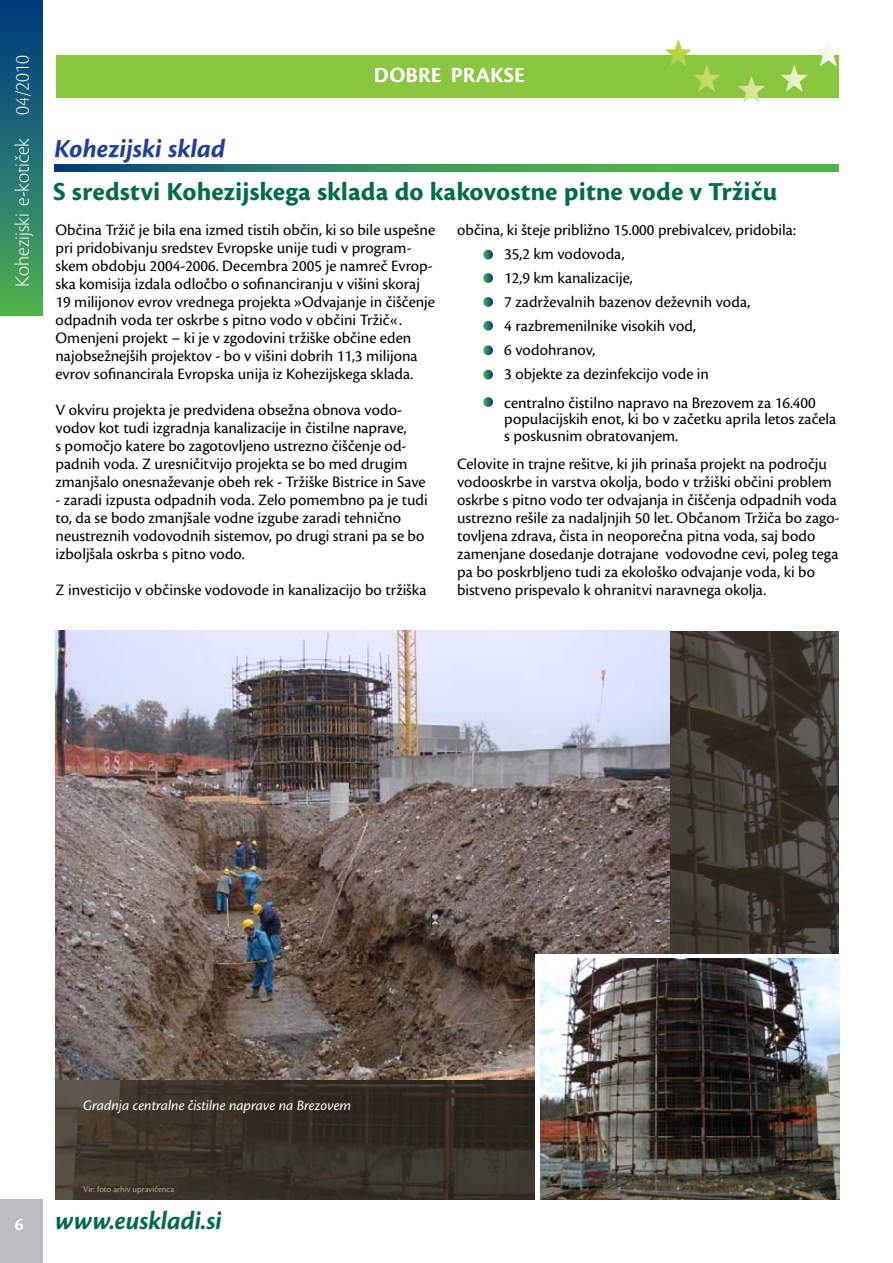
<style>
.page{position:relative;width:893px;height:1263px;background:#fff}
.page>*{position:absolute;margin:0;border:0;box-sizing:border-box;transform-origin:0 0}
.t1{font:27px "Cronos Pro Bold Capt";letter-spacing:.005em;color:#006c4a}
.t2{font:27px "Cronos Pro Bold Subh It";color:#006c4a}
.t3{font:27px "Cronos Pro Bold Capt It";letter-spacing:-.005em;color:#21409a}
.t4{font:700 22.5px "Cronos Pro";color:#fff}
.t5{font:21px "Cronos Pro Lt Disp";color:#fff}
.t6{font:600 18px "Cronos Pro";color:#fff}
.t7{font:16.5px/18px "Cronos Pro";color:#000}
.t8{font:italic 15px "Cronos Pro";letter-spacing:-.005em;color:#fff}
.t9{font:9px "Cronos Pro";color:#acad80}
</style>
<div class="page">
<div style="left:0;top:1199px;width:43px;height:64px;background:#bcbdc0"></div>
<div style="left:57px;top:55px;width:782px;height:43px;background:#8ac640"></div>
<svg style="left:665px;top:39px;width:55px;height:53px"></svg>
<svg style="left:738px;top:76px;width:27px;height:27px"></svg>
<svg style="left:781px;top:64px;width:27px;height:28px"></svg>
<svg style="left:815px;top:40px;width:22px;height:26px"></svg>
<div style="left:0;top:0;width:43px;height:316px;background:linear-gradient(to bottom,#003586,#4eb054)"></div>
<img style="left:55px;top:631px;width:784px;height:568px">
<img style="left:55px;top:631px;width:614px;height:449px">
<div style="left:536px;top:954px;width:313px;height:262px;background:#fff"></div>
<img style="left:540px;top:959px;width:300px;height:240px">
<svg style="left:54px;top:165px;width:784px;height:6px;background:#378f5e"></svg>
<svg style="left:483px;top:250px;width:10px;height:10px"></svg>
<svg style="left:483px;top:273px;width:10px;height:10px"></svg>
<svg style="left:483px;top:297px;width:10px;height:10px"></svg>
<svg style="left:483px;top:321px;width:10px;height:10px"></svg>
<svg style="left:483px;top:345px;width:10px;height:10px"></svg>
<svg style="left:483px;top:370px;width:10px;height:9px"></svg>
<svg style="left:483px;top:397px;width:10px;height:10px"></svg>
<p class="t5" style="left:10px;top:287px;width:233px;rotate:-90deg">Kohezijski e-kotiček 04/2010</p>
<h2 class="t4" style="left:374px;top:62px;width:152px">DOBRE PRAKSE</h2>
<h1 class="t3" style="left:54px;top:133px;width:173px">Kohezijski sklad</h1>
<h1 class="t1" style="left:53px;top:176px;width:726px">S sredstvi Kohezijskega sklada do kakovostne pitne vode v Tržiču</h1>
<p class="t7" style="left:56px;top:221px;width:381px">Občina Tržič je bila ena izmed tistih občin, ki so bile uspešne pri pridobivanju sredstev Evropske unije tudi v program&shy;skem obdobju 2004-2006. Decembra 2005 je namreč Evrop&shy;ska komisija izdala odločbo o sofinanciranju v višini skoraj 19 milijonov evrov vrednega projekta »Odvajanje in čiščenje odpadnih voda ter oskrbe s pitno vodo v občini Tržič«.<br>Omenjeni projekt – ki je v zgodovini tržiške občine eden najobsežnejših projektov - bo v višini dobrih 11,3 milijona evrov sofinancirala Evropska unija iz Kohezijskega sklada.</p>
<p class="t7" style="left:56px;top:401px;width:372px">V okviru projekta je predvidena obsežna obnova vodo&shy;vodov kot tudi izgradnja kanalizacije in čistilne naprave,<br>s pomočjo katere bo zagotovljeno ustrezno čiščenje od&shy;padnih voda. Z uresničitvijo projekta se bo med drugim zmanjšalo onesnaževanje obeh rek - Tržiške Bistrice in Save</p>
<p class="t7" style="left:56px;top:491px;width:374px">- zaradi izpusta odpadnih voda. Zelo pomembno pa je tudi to, da se bodo zmanjšale vodne izgube zaradi tehnično neustreznih vodovodnih sistemov, po drugi strani pa se bo izboljšala oskrba s pitno vodo.</p>
<p class="t7" style="left:56px;top:581px;width:372px">Z investicijo v občinske vodovode in kanalizacijo bo tržiška</p>
<p class="t7" style="left:457px;top:221px;width:340px">občina, ki šteje približno 15.000 prebivalcev, pridobila:</p>
<p class="t7" style="left:504px;top:242px;width:248px;line-height:24px">35,2 km vodovoda,<br>12,9 km kanalizacije,<br>7 zadrževalnih bazenov deževnih voda,<br>4 razbremenilnike visokih vod,<br>6 vodohranov,<br>3 objekte za dezinfekcijo vode in</p>
<p class="t7" style="left:504px;top:394px;width:333px;line-height:16.5px">centralno čistilno napravo na Brezovem za 16.400 populacijskih enot, ki bo v začetku aprila letos začela s poskusnim obratovanjem.</p>
<p class="t7" style="left:457px;top:455px;width:384px">Celovite in trajne rešitve, ki jih prinaša projekt na področju vodooskrbe in varstva okolja, bodo v tržiški občini problem oskrbe s pitno vodo ter odvajanja in čiščenja odpadnih voda ustrezno rešile za nadaljnjih 50 let. Občanom Tržiča bo zago&shy;tovljena zdrava, čista in neoporečna pitna voda, saj bodo zamenjane dosedanje dotrajane vodovodne cevi, poleg tega pa bo poskrbljeno tudi za ekološko odvajanje voda, ki bo bistveno prispevalo k ohranitvi naravnega okolja.</p>
<p class="t6" style="left:15px;top:1213px;width:10px">6</p>
<p class="t8" style="left:83px;top:1097px;width:270px">Gradnja centralne čistilne naprave na Brezovem</p>
<p class="t9" style="left:83px;top:1183px;width:93px">Vir: foto arhiv upravičenca</p>
<h1 class="t2" style="left:55px;top:1205px;width:168px">www.euskladi.si</h1>
</div>
